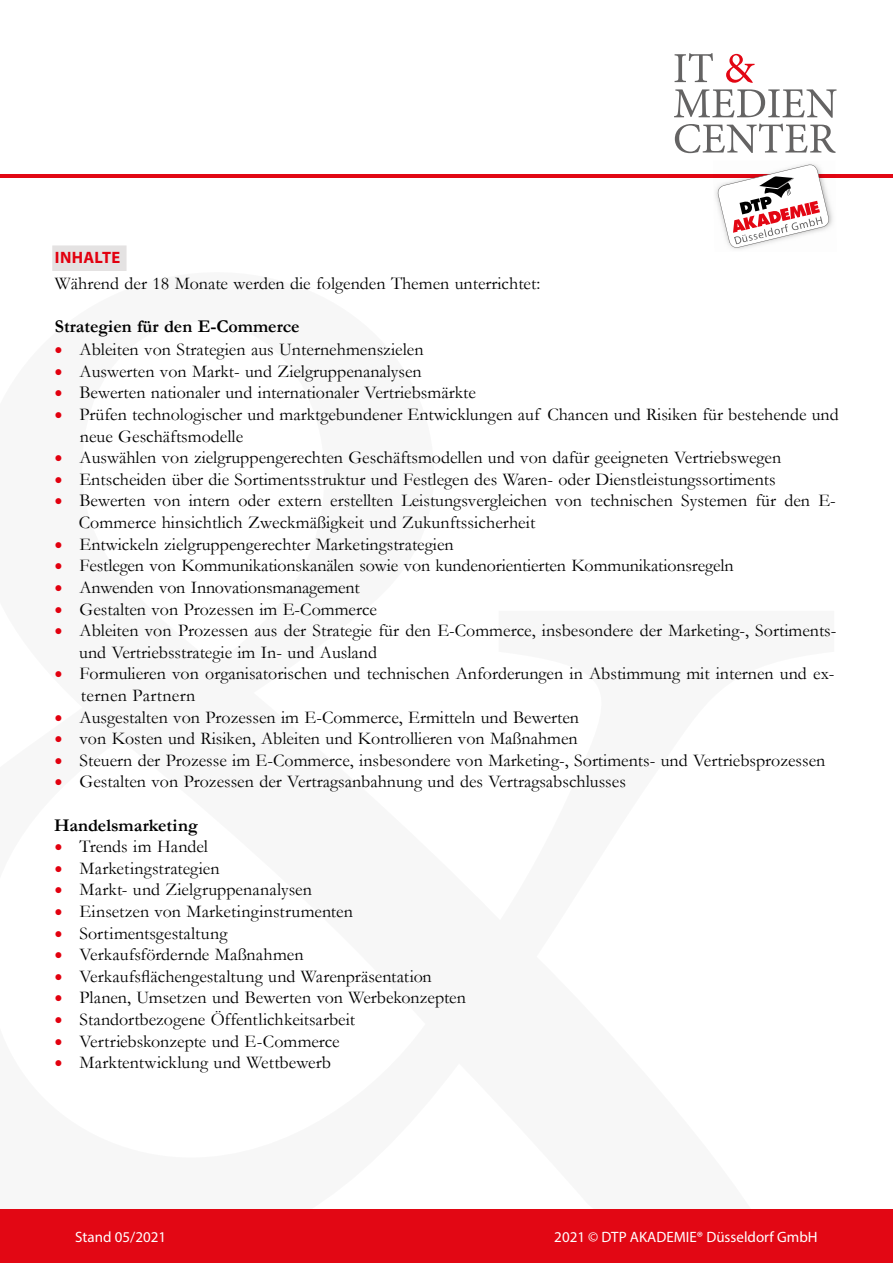
<style>
.page{position:relative;width:893px;height:1263px;background:#fff}
.page>*{position:absolute;margin:0;border:0;box-sizing:border-box;transform-origin:0 0}
.t1{font:18px/21.6px "Garamond";color:#000}
.t2{font:700 18px "Garamond";color:#000}
.t3{font:700 16.5px "Myriad Pro";letter-spacing:.015em;color:#e2000f}
.t4{font:15px "Myriad Pro";color:#fff}
.s1{font-family:"Minion Pro";font-size:22.5px;color:#e2000f}
</style>
<div class="page">
<hr style="left:0;top:174px;width:893px;height:4px;background:#e20714">
<svg style="left:675px;top:124px;width:161px;height:29px"></svg>
<svg style="left:674px;top:89px;width:162px;height:29px"></svg>
<svg style="left:726px;top:54px;width:28px;height:29px"></svg>
<svg style="left:675px;top:53px;width:38px;height:29px"></svg>
<img style="left:715px;top:192px;width:118px;height:34px">
<svg style="left:716px;top:164px;width:114px;height:85px"></svg>
<div style="left:0;top:1210px;width:893px;height:53px;background:#e20714"></div>
<div style="left:52px;top:246px;width:75px;height:24px;background:#e4e2e2"></div>
<p class="t3" style="left:55px;top:247px;width:67px">INHALTE</p>
<p class="t1" style="left:55px;top:272px;width:487px">Während der 18 Monate werden die folgenden Themen unterrichtet:</p>
<p class="t2" style="left:55px;top:314px;width:246px">Strategien für den E-Commerce</p>
<p class="t1" style="left:54px;top:338px;width:371px"><span class="s1">•</span> Ableiten von Strategien aus Unternehmenszielen</p>
<p class="t1" style="left:54px;top:360px;width:369px"><span class="s1">•</span> Auswerten von Markt- und Zielgruppenanalysen</p>
<p class="t1" style="left:54px;top:382px;width:423px"><span class="s1">•</span> Bewerten nationaler und internationaler Vertriebsmärkte</p>
<p class="t1" style="left:80px;top:403px;width:760px;text-indent:-26px"><span class="s1">•</span> Prüfen technologischer und marktgebundener Entwicklungen auf Chancen und Risiken für bestehende und neue Geschäftsmodelle</p>
<p class="t1" style="left:54px;top:446px;width:729px"><span class="s1">•</span> Auswählen von zielgruppengerechten Geschäftsmodellen und von dafür geeigneten Vertriebswegen</p>
<p class="t1" style="left:54px;top:468px;width:723px"><span class="s1">•</span> Entscheiden über die Sortimentsstruktur und Festlegen des Waren- oder Dienstleistungssortiments</p>
<p class="t1" style="left:79px;top:490px;width:758px;text-indent:-25px"><span class="s1">•</span> Bewerten von intern oder extern erstellten Leistungsvergleichen von technischen Systemen für den E-<br>Commerce hinsichtlich Zweckmäßigkeit und Zukunftssicherheit</p>
<p class="t1" style="left:54px;top:533px;width:401px"><span class="s1">•</span> Entwickeln zielgruppengerechter Marketingstrategien</p>
<p class="t1" style="left:54px;top:554px;width:681px"><span class="s1">•</span> Festlegen von Kommunikationskanälen sowie von kundenorientierten Kommunikationsregeln</p>
<p class="t1" style="left:54px;top:576px;width:307px"><span class="s1">•</span> Anwenden von Innovationsmanagement</p>
<p class="t1" style="left:54px;top:598px;width:325px"><span class="s1">•</span> Gestalten von Prozessen im E-Commerce</p>
<p class="t1" style="left:79px;top:619px;width:759px;text-indent:-25px"><span class="s1">•</span> Ableiten von Prozessen aus der Strategie für den E-Commerce, insbesondere der Marketing-, Sortiments&shy;und Vertriebsstrategie im In- und Ausland</p>
<p class="t1" style="left:81px;top:662px;width:755px;text-indent:-27px"><span class="s1">•</span> Formulieren von organisatorischen und technischen Anforderungen in Abstimmung mit internen und ex&shy;ternen Partnern</p>
<p class="t1" style="left:54px;top:706px;width:527px"><span class="s1">•</span> Ausgestalten von Prozessen im E-Commerce, Ermitteln und Bewerten</p>
<p class="t1" style="left:54px;top:727px;width:525px"><span class="s1">•</span> von Kosten und Risiken, Ableiten und Kontrollieren von Maßnahmen</p>
<p class="t1" style="left:54px;top:749px;width:773px"><span class="s1">•</span> Steuern der Prozesse im E-Commerce, insbesondere von Marketing-, Sortiments- und Vertriebsprozessen</p>
<p class="t1" style="left:54px;top:770px;width:573px"><span class="s1">•</span> Gestalten von Prozessen der Vertragsanbahnung und des Vertragsabschlusses</p>
<p class="t2" style="left:54px;top:812px;width:145px">Handelsmarketing</p>
<p class="t1" style="left:54px;top:835px;width:156px"><span class="s1">•</span> Trends im Handel</p>
<p class="t1" style="left:54px;top:857px;width:167px"><span class="s1">•</span> Marketingstrategien</p>
<p class="t1" style="left:54px;top:878px;width:259px"><span class="s1">•</span> Markt- und Zielgruppenanalysen</p>
<p class="t1" style="left:54px;top:900px;width:300px"><span class="s1">•</span> Einsetzen von Marketinginstrumenten</p>
<p class="t1" style="left:54px;top:922px;width:175px"><span class="s1">•</span> Sortimentsgestaltung</p>
<p class="t1" style="left:54px;top:943px;width:251px"><span class="s1">•</span> Verkaufsfördernde Maßnahmen</p>
<p class="t1" style="left:54px;top:965px;width:379px"><span class="s1">•</span> Verkaufsflächengestaltung und Warenpräsentation</p>
<p class="t1" style="left:54px;top:986px;width:413px"><span class="s1">•</span> Planen, Umsetzen und Bewerten von Werbekonzepten</p>
<p class="t1" style="left:54px;top:1008px;width:302px"><span class="s1">•</span> Standortbezogene Öffentlichkeitsarbeit</p>
<p class="t1" style="left:54px;top:1030px;width:287px"><span class="s1">•</span> Vertriebskonzepte und E-Commerce</p>
<p class="t1" style="left:54px;top:1051px;width:278px"><span class="s1">•</span> Marktentwicklung und Wettbewerb</p>
<p class="t4" style="left:75px;top:1227px;width:92px">Stand 05/2021</p>
<p class="t4" style="left:554px;top:1227px;width:265px">2021 © DTP AKADEMIE® Düsseldorf GmbH</p>
</div>
